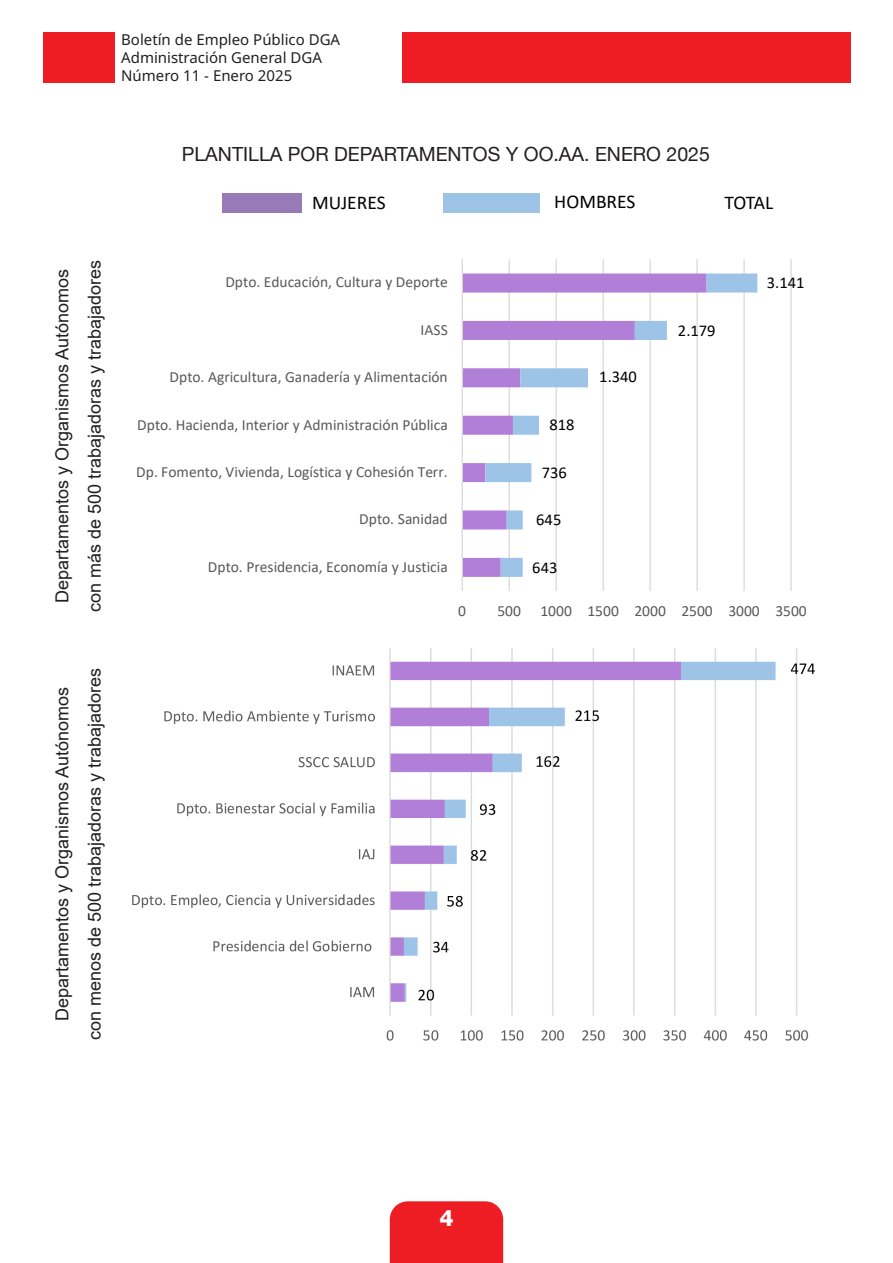
<style>
.page{position:relative;width:893px;height:1263px;background:#fff}
.page>*{position:absolute;margin:0;border:0;box-sizing:border-box;transform-origin:0 0}
.t1{font:800 22.5px "Helvetica Neue LT Com";color:#fff}
.General_1{font:19.5px "Helvetica Neue LT Com";color:#231f20}
.Datos_tabla_1{font:19.5px "Calibri";color:#000}
.General_1-2{font:18px "Arial";color:#231f20}
.Datos_tabla_1-2{font:16.5px "Calibri";color:#000}
.t2{font:15.45px "Calibri";color:#595959}
.t3{font:15px/18px "Noto Sans";color:#231f20}
</style>
<div class="page">
<div style="left:43px;top:33px;width:72px;height:50px;background:#ee1d23"></div>
<div style="left:402px;top:33px;width:448px;height:50px;background:#ee1d23"></div>
<div style="left:390px;top:1201px;width:113px;height:62px;background:#ee1d23"></div>
<hr style="left:509px;top:259px;width:1px;height:332px;background:#d9d9d9">
<hr style="left:556px;top:259px;width:1px;height:332px;background:#d9d9d9">
<hr style="left:602px;top:259px;width:2px;height:332px;background:#d9d9d9">
<hr style="left:649px;top:259px;width:2px;height:332px;background:#d9d9d9">
<hr style="left:696px;top:259px;width:2px;height:332px;background:#d9d9d9">
<hr style="left:743px;top:259px;width:2px;height:332px;background:#d9d9d9">
<hr style="left:790px;top:259px;width:2px;height:332px;background:#d9d9d9">
<svg style="left:463px;top:273px;width:22px;height:304px"></svg>
<svg style="left:485px;top:273px;width:272px;height:304px"></svg>
<hr style="left:462px;top:259px;width:1px;height:332px;background:#d9d9d9">
<div style="left:223px;top:193px;width:79px;height:20px;background:#977bb7"></div>
<div style="left:443px;top:193px;width:97px;height:20px;background:#9dc3e6"></div>
<img style="left:133px;top:648px;width:681px;height:393px">
<p class="t3" style="left:121px;top:31px;width:221px">Boletín de Empleo Público DGA<br>Administración General DGA<br>Número 11 - Enero 2025</p>
<p class="General_1-2" style="left:50px;top:603px;width:336px;rotate:-90deg">Departamentos y Organismos Autónomos</p>
<p class="General_1-2" style="left:82px;top:612px;width:354px;rotate:-90deg">con más de 500 trabajadoras y trabajadores</p>
<p class="General_1-2" style="left:50px;top:1021px;width:336px;rotate:-90deg">Departamentos y Organismos Autónomos</p>
<p class="General_1-2" style="left:82px;top:1040px;width:374px;rotate:-90deg">con menos de 500 trabajadoras y trabajadores</p>
<p class="General_1" style="left:182px;top:142px;width:530px">PLANTILLA POR DEPARTAMENTOS Y OO.AA. ENERO 2025</p>
<p class="Datos_tabla_1" style="left:312px;top:189px;width:75px">MUJERES</p>
<p class="Datos_tabla_1" style="left:554px;top:188px;width:83px">HOMBRES</p>
<p class="Datos_tabla_1" style="left:724px;top:189px;width:50px">TOTAL</p>
<p class="t2" style="left:225px;top:272px;width:224px">Dpto. Educación, Cultura y Deporte</p>
<p class="Datos_tabla_1-2" style="left:767px;top:271px;width:39px">3.141</p>
<p class="Datos_tabla_1-2" style="left:678px;top:319px;width:39px">2.179</p>
<p class="Datos_tabla_1-2" style="left:599px;top:365px;width:39px">1.340</p>
<p class="Datos_tabla_1-2" style="left:549px;top:413px;width:27px">818</p>
<p class="Datos_tabla_1-2" style="left:542px;top:461px;width:27px">736</p>
<p class="Datos_tabla_1-2" style="left:536px;top:508px;width:27px">645</p>
<p class="Datos_tabla_1-2" style="left:532px;top:556px;width:27px">643</p>
<p class="t2" style="left:421px;top:319px;width:29px">IASS</p>
<p class="t2" style="left:170px;top:366px;width:280px">Dpto. Agricultura, Ganadería y Alimentación</p>
<p class="t2" style="left:137px;top:414px;width:312px">Dpto. Hacienda, Interior y Administración Pública</p>
<p class="t2" style="left:136px;top:461px;width:313px">Dp. Fomento, Vivienda, Logística y Cohesión Terr.</p>
<p class="t2" style="left:359px;top:508px;width:90px">Dpto. Sanidad</p>
<p class="t2" style="left:208px;top:556px;width:241px">Dpto. Presidencia, Economía y Justicia</p>
<p class="t2" style="left:458px;top:600px;width:9px">0</p>
<p class="t2" style="left:497px;top:600px;width:25px">500</p>
<p class="t2" style="left:540px;top:600px;width:268px">1000 1500 2000 2500 3000 3500</p>
<h1 class="t1" style="left:439px;top:1204px;width:16px">4</h1>
</div>
